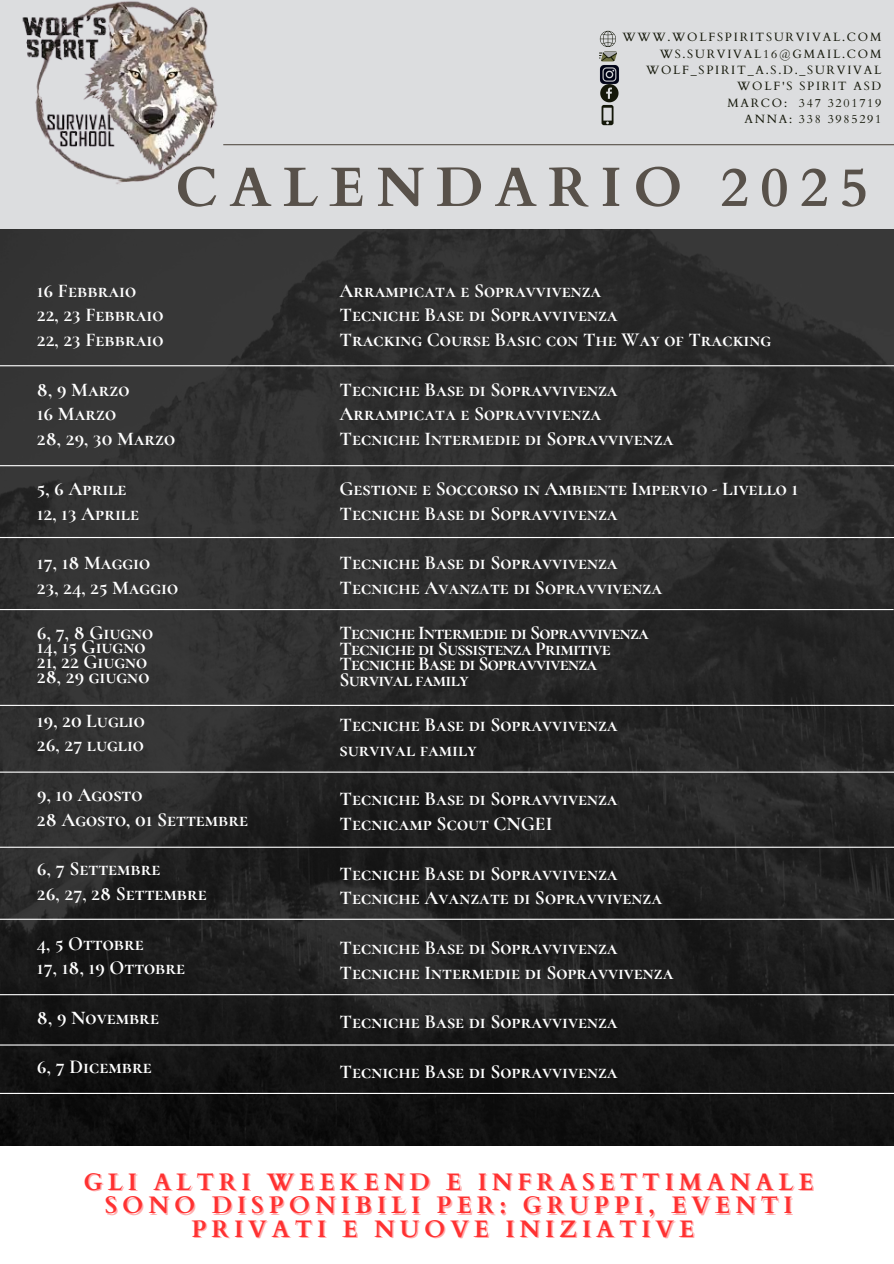
<style>
.page{position:relative;width:894px;height:1264px;background:#fff}
.page>*{position:absolute;margin:0;border:0;box-sizing:border-box;transform-origin:0 0}
.t1{font:700 55.5px "Cardo";letter-spacing:.205em;color:#58514a}
.t2{font:700 23.85px "Cardo";letter-spacing:.205em;color:#ff3131}
.t3{font:700 19.5px/24.8px "Cormorant SC";color:#fff}
.t4{font:700 19.5px/15.8px "Cormorant SC";letter-spacing:-.035em;color:#fff}
.t5{font:12px "Cardo";letter-spacing:.15em;color:#141709}
</style>
<div class="page">
<img style="left:0;top:228px;width:893px;height:918px">
<div style="left:0;top:0;width:893px;height:228px;background:#dcdddf"></div>
<img style="left:22px;top:1px;width:202px;height:183px">
<svg style="left:599px;top:31px;width:18px;height:30px"></svg>
<svg style="left:600px;top:84px;width:18px;height:41px"></svg>
<img style="left:600px;top:65px;width:18px;height:19px">
<hr style="left:223px;top:144px;width:670px;height:1px;background:#58514a">
<hr style="left:0;top:365px;width:893px;height:1px;background:#fff">
<hr style="left:0;top:465px;width:893px;height:1px;background:#fff">
<hr style="left:0;top:537px;width:893px;height:1px;background:#fff">
<hr style="left:0;top:609px;width:893px;height:1px;background:#fff">
<hr style="left:0;top:704px;width:893px;height:2px;background:#fff">
<hr style="left:0;top:771px;width:893px;height:1px;background:#fff">
<hr style="left:0;top:846px;width:893px;height:1px;background:#fff">
<hr style="left:0;top:918px;width:893px;height:1px;background:#fff">
<hr style="left:0;top:1044px;width:893px;height:1px;background:#fff">
<hr style="left:0;top:1092px;width:893px;height:1px;background:#fff">
<hr style="left:0;top:994px;width:893px;height:1px;background:#fff">
<p class="t5" style="left:622px;top:30px;width:260px">WWW.WOLFSPIRITSURVIVAL.COM</p>
<p class="t5" style="left:659px;top:46px;width:223px">WS.SURVIVAL16@GMAIL.COM</p>
<p class="t5" style="left:645px;top:62px;width:237px">WOLF_SPIRIT_A.S.D._SURVIVAL</p>
<h3 class="t5" style="left:737px;top:78px;width:145px">WOLF'S SPIRIT ASD</h3>
<h3 class="t5" style="left:727px;top:95px;width:155px">MARCO: 347 3201719</h3>
<h3 class="t5" style="left:744px;top:111px;width:138px">ANNA: 338 3985291</h3>
<p class="t1" style="left:175px;top:151px;width:694px">CALENDARIO 2025</p>
<h3 class="t3" style="left:37px;top:278px;width:128px">16 Febbraio<br>22, 23 Febbraio<br>22, 23 Febbraio</h3>
<h3 class="t3" style="left:37px;top:377px;width:140px">8, 9 Marzo<br>16 Marzo<br>28, 29, 30 Marzo</h3>
<h3 class="t3" style="left:37px;top:476px;width:104px">5, 6 Aprile<br>12, 13 Aprile</h3>
<h3 class="t3" style="left:37px;top:550px;width:143px">17, 18 Maggio<br>23, 24, 25 Maggio</h3>
<h3 class="t3" style="left:37px;top:625px;width:118px;line-height:14.7px">6, 7, 8 Giugno<br>14, 15 Giugno<br>21, 22 Giugno<br>28, 29 giugno</h3>
<h3 class="t3" style="left:37px;top:708px;width:109px">19, 20 Luglio<br>26, 27 luglio</h3>
<h3 class="t3" style="left:37px;top:782px;width:213px">9, 10 Agosto<br>28 Agosto, 01 Settembre</h3>
<h3 class="t3" style="left:37px;top:856px;width:171px">6, 7 Settembre<br>26, 27, 28 Settembre</h3>
<h3 class="t3" style="left:37px;top:930px;width:150px">4, 5 Ottobre<br>17, 18, 19 Ottobre</h3>
<h3 class="t3" style="left:37px;top:1005px;width:124px">8, 9 Novembre</h3>
<h3 class="t3" style="left:37px;top:1054px;width:116px">6, 7 Dicembre</h3>
<p class="t3" style="left:339px;top:278px;width:433px">Arrampicata e Sopravvivenza<br>Tecniche Base di Sopravvivenza<br>Tracking Course Basic con The Way of Tracking</p>
<p class="t3" style="left:339px;top:377px;width:335px">Tecniche Base di Sopravvivenza<br>Arrampicata e Sopravvivenza<br>Tecniche Intermedie di Sopravvivenza</p>
<p class="t3" style="left:339px;top:476px;width:460px">Gestione e Soccorso in Ambiente Impervio - Livello 1</p>
<p class="t3" style="left:339px;top:501px;width:280px">Tecniche Base di Sopravvivenza</p>
<p class="t3" style="left:339px;top:550px;width:280px">Tecniche Base di Sopravvivenza</p>
<p class="t3" style="left:339px;top:575px;width:324px">Tecniche Avanzate di Sopravvivenza</p>
<p class="t4" style="left:339px;top:624px;width:311px">Tecniche Intermedie di Sopravvivenza</p>
<p class="t4" style="left:339px;top:640px;width:273px">Tecniche di Sussistenza Primitive<br>Tecniche Base di Sopravvivenza<br>Survival family</p>
<p class="t3" style="left:339px;top:712px;width:280px">Tecniche Base di Sopravvivenza</p>
<p class="t3" style="left:339px;top:737px;width:139px">survival family</p>
<p class="t3" style="left:339px;top:786px;width:280px">Tecniche Base di Sopravvivenza</p>
<p class="t3" style="left:339px;top:811px;width:214px">Tecnicamp Scout CNGEI</p>
<p class="t3" style="left:339px;top:861px;width:280px">Tecniche Base di Sopravvivenza</p>
<p class="t3" style="left:339px;top:885px;width:324px">Tecniche Avanzate di Sopravvivenza</p>
<p class="t3" style="left:339px;top:935px;width:280px">Tecniche Base di Sopravvivenza</p>
<p class="t3" style="left:339px;top:960px;width:335px">Tecniche Intermedie di Sopravvivenza</p>
<p class="t3" style="left:339px;top:1009px;width:280px">Tecniche Base di Sopravvivenza</p>
<p class="t3" style="left:339px;top:1059px;width:280px">Tecniche Base di Sopravvivenza</p>
<h3 class="t2" style="left:84px;top:1165px;width:731px">GLI ALTRI WEEKEND E INFRASETTIMANALE</h3>
<h3 class="t2" style="left:105px;top:1189px;width:689px">SONO DISPONIBILI PER: GRUPPI, EVENTI</h3>
<h3 class="t2" style="left:191px;top:1213px;width:504px">PRIVATI E NUOVE INIZIATIVE</h3>
</div>
